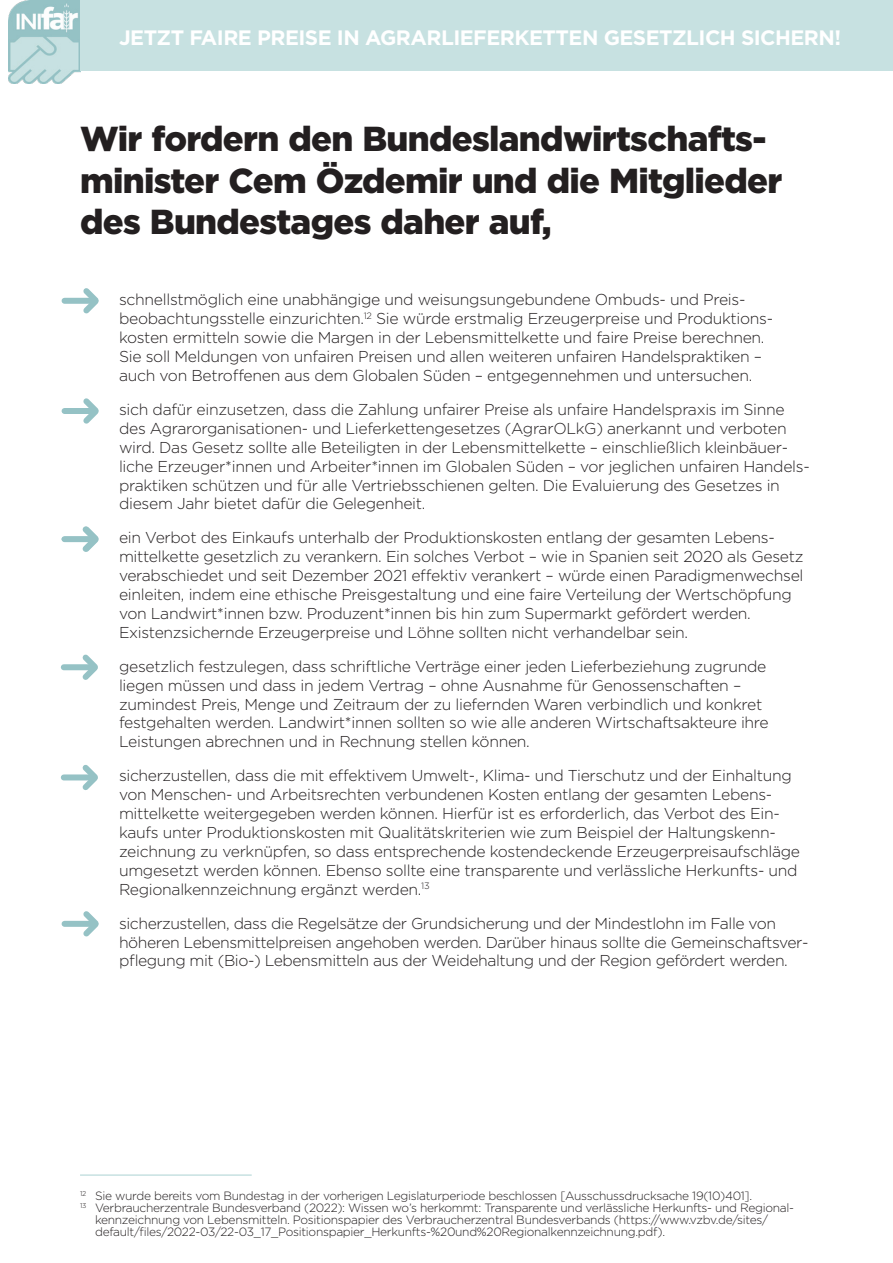
<style>
.page{position:relative;width:893px;height:1263px;background:#fff}
.page>*{position:absolute;margin:0;border:0;box-sizing:border-box;transform-origin:0 0}
.t1{font:900 34.65px/41.5px "Gotham";letter-spacing:-.02em;color:#231f20}
.t2{font:700 20.85px "Gotham";letter-spacing:-.025em;color:#fff}
.t3{font:300 15.75px/18.9px "Gotham";letter-spacing:-.02em;color:#231f20}
.t4{font:300 12px "Gotham";letter-spacing:-.025em;color:#231f20}
</style>
<div class="page">
<hr style="left:64px;top:537px;width:29px;height:4px;background:#95c2c5">
<svg style="left:78px;top:288px;width:21px;height:26px"></svg>
<div style="left:65px;top:298px;width:29px;height:6px;background:#95c2c5"></div>
<svg style="left:83px;top:398px;width:16px;height:26px"></svg>
<div style="left:65px;top:408px;width:29px;height:6px;background:#95c2c5"></div>
<svg style="left:77px;top:765px;width:21px;height:25px"></svg>
<div style="left:64px;top:774px;width:29px;height:6px;background:#95c2c5"></div>
<svg style="left:77px;top:654px;width:21px;height:26px"></svg>
<div style="left:64px;top:664px;width:29px;height:6px;background:#95c2c5"></div>
<svg style="left:77px;top:526px;width:22px;height:26px"></svg>
<div style="left:65px;top:536px;width:29px;height:6px;background:#95c2c5"></div>
<svg style="left:78px;top:911px;width:21px;height:26px"></svg>
<div style="left:65px;top:921px;width:29px;height:6px;background:#95c2c5"></div>
<img style="left:9px;top:0;width:71px;height:83px">
<div style="left:80px;top:0;width:813px;height:71px;background:#c7e1e1"></div>
<hr style="left:80px;top:1174px;width:172px;height:2px;background:#c7e1e1">
<h2 class="t2" style="left:119px;top:23px;width:724px">JETZT FAIRE PREISE IN AGRARLIEFERKETTEN GESETZLICH SICHERN!</h2>
<h1 class="t1" style="left:80px;top:118px;width:704px">Wir fordern den Bundeslandwirtschafts&shy;minister Cem Özdemir und die Mitglieder des Bundestages daher auf,</h1>
<p class="t3" style="left:119px;top:290px;width:656px">schnellstmöglich eine unabhängige und weisungsungebundene Ombuds- und Preis&shy;beobachtungsstelle einzurichten.<sup>12</sup> Sie würde erstmalig Erzeugerpreise und Produktions&shy;kosten ermitteln sowie die Margen in der Lebensmittelkette und faire Preise berechnen.<br>Sie soll Meldungen von unfairen Preisen und allen weiteren unfairen Handelspraktiken – auch von Betroffenen aus dem Globalen Süden – entgegennehmen und untersuchen.</p>
<p class="t3" style="left:119px;top:399px;width:692px">sich dafür einzusetzen, dass die Zahlung unfairer Preise als unfaire Handelspraxis im Sinne des Agrarorganisationen- und Lieferkettengesetzes (AgrarOLkG) anerkannt und verboten wird. Das Gesetz sollte alle Beteiligten in der Lebensmittelkette – einschließlich kleinbäuer&shy;liche Erzeuger*innen und Arbeiter*innen im Globalen Süden – vor jeglichen unfairen Handels&shy;praktiken schützen und für alle Vertriebsschienen gelten. Die Evaluierung des Gesetzes in diesem Jahr bietet dafür die Gelegenheit.</p>
<p class="t3" style="left:119px;top:528px;width:686px">ein Verbot des Einkaufs unterhalb der Produktionskosten entlang der gesamten Lebens&shy;mittelkette gesetzlich zu verankern. Ein solches Verbot – wie in Spanien seit 2020 als Gesetz verabschiedet und seit Dezember 2021 effektiv verankert – würde einen Paradigmenwechsel einleiten, indem eine ethische Preisgestaltung und eine faire Verteilung der Wertschöpfung von Landwirt*innen bzw. Produzent*innen bis hin zum Supermarkt gefördert werden.<br>Existenzsichernde Erzeugerpreise und Löhne sollten nicht verhandelbar sein.</p>
<p class="t3" style="left:119px;top:656px;width:651px">gesetzlich festzulegen, dass schriftliche Verträge einer jeden Lieferbeziehung zugrunde liegen müssen und dass in jedem Vertrag – ohne Ausnahme für Genossenschaften – zumindest Preis, Menge und Zeitraum der zu liefernden Waren verbindlich und konkret festgehalten werden. Landwirt*innen sollten so wie alle anderen Wirtschaftsakteure ihre Leistungen abrechnen und in Rechnung stellen können.</p>
<p class="t3" style="left:119px;top:766px;width:682px">sicherzustellen, dass die mit effektivem Umwelt-, Klima- und Tierschutz und der Einhaltung von Menschen- und Arbeitsrechten verbundenen Kosten entlang der gesamten Lebens&shy;mittelkette weitergegeben werden können. Hierfür ist es erforderlich, das Verbot des Ein&shy;kaufs unter Produktionskosten mit Qualitätskriterien wie zum Beispiel der Haltungskenn&shy;zeichnung zu verknüpfen, so dass entsprechende kostendeckende Erzeugerpreisaufschläge umgesetzt werden können. Ebenso sollte eine transparente und verlässliche Herkunfts- und Regionalkennzeichnung ergänzt werden.<sup>13</sup></p>
<p class="t3" style="left:119px;top:913px;width:691px">sicherzustellen, dass die Regelsätze der Grundsicherung und der Mindestlohn im Falle von höheren Lebensmittelpreisen angehoben werden. Darüber hinaus sollte die Gemeinschaftsver&shy;pflegung mit (Bio-) Lebensmitteln aus der Weidehaltung und der Region gefördert werden.</p>
<p class="t4" style="left:80px;top:1188px;width:674px"><sup>12</sup> Sie wurde bereits vom Bundestag in der vorherigen Legislaturperiode beschlossen [Ausschussdrucksache 19(10)401].</p>
<p class="t4" style="left:80px;top:1200px;width:715px"><sup>13</sup> Verbraucherzentrale Bundesverband (2022): Wissen wo’s herkommt: Transparente und verlässliche Herkunfts- und Regional-</p>
<p class="t4" style="left:95px;top:1212px;width:675px">kennzeichnung von Lebensmitteln. Positionspapier des Verbraucherzentral Bundesverbands (https://www.vzbv.de/sites/</p>
<p class="t4" style="left:95px;top:1224px;width:572px">default/files/2022-03/22-03_17_Positionspapier_Herkunfts-%20und%20Regionalkennzeichnung.pdf).</p>
</div>
